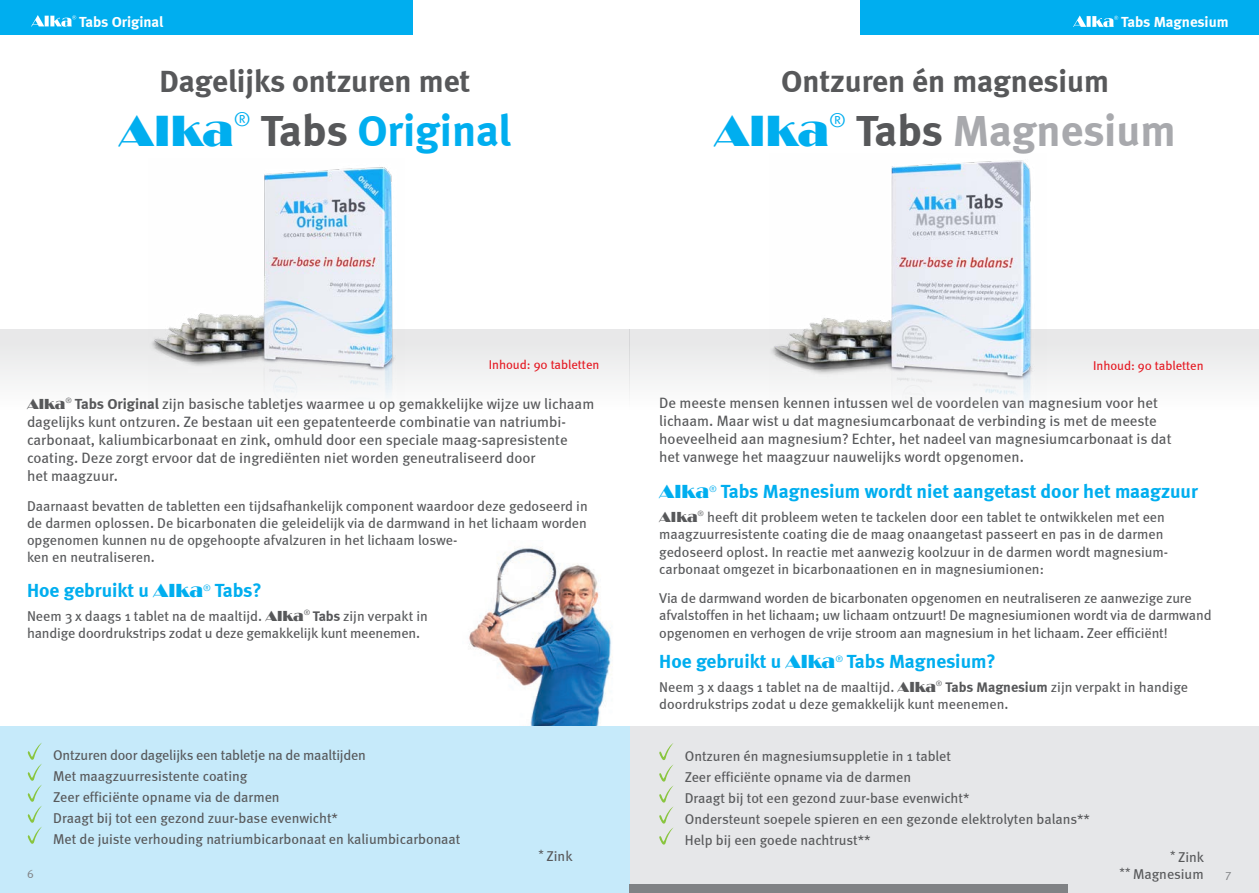
<style>
.page{position:relative;width:1259px;height:893px;background:#fff}
.page>*{position:absolute;margin:0;border:0;box-sizing:border-box;transform-origin:0 0}
.t1{font:45px "Broadway";color:#00aeef}
.t2{font:700 44.7px "Meta";color:#a8a9ad}
.t3{font:700 44.7px "Meta";letter-spacing:-.005em;color:#00aeef}
.t4{font:700 31.5px "Meta";color:#57585a}
.t5{font:700 19.5px "Meta";color:#00aeef}
.t6{font:19.5px "Meta Normal Caps";color:#00aeef}
.t7{font:15px/18px "Meta";color:#57585a}
.t8{font:700 15px "Meta";color:#fff}
.t9{font:14.25px/17.2px "Meta";letter-spacing:-.005em;color:#57585a}
.t10{font:12.75px "Meta";color:#e51a23}
.t11{font:12px "Meta Normal Caps";color:#808285}
.s1{color:#57585a}
.s2{font-family:"Broadway"}
.s3{font-weight:700}
.s4{font-family:"Broadway";font-weight:400}
.s5{font-family:"Broadway";font-size:15px}
</style>
<div class="page">
<div style="left:629px;top:726px;width:630px;height:167px;background:#e6e7e9"></div>
<div style="left:0;top:329px;width:629px;height:89px;background:linear-gradient(to bottom,#e4e5e6,#fff)"></div>
<img style="left:469px;top:547px;width:142px;height:179px">
<div style="left:0;top:0;width:413px;height:34px;background:#00aeef"></div>
<div style="left:0;top:726px;width:630px;height:167px;background:#c6eafa"></div>
<svg style="left:27px;top:743px;width:15px;height:101px"></svg>
<svg style="left:31px;top:15px;width:45px;height:12px"></svg>
<div style="left:629px;top:329px;width:630px;height:89px;background:linear-gradient(to bottom,#e4e5e6,#fff)"></div>
<div style="left:860px;top:0;width:399px;height:34px;background:#00aeef"></div>
<svg style="left:659px;top:743px;width:14px;height:102px"></svg>
<div style="left:629px;top:885px;width:439px;height:8px;background:#808285"></div>
<svg style="left:1073px;top:15px;width:45px;height:12px"></svg>
<img style="left:148px;top:167px;width:257px;height:220px">
<img style="left:770px;top:160px;width:276px;height:258px">
<p class="t8" style="left:79px;top:13px;width:86px">Tabs Original</p>
<p class="t4" style="left:159px;top:62px;width:312px">Dagelijks ontzuren met</p>
<p class="t1" style="left:119px;top:105px;width:117px">Alka</p>
<p class="t6" style="left:234px;top:108px;width:18px">®</p>
<p class="t3" style="left:261px;top:104px;width:252px"><span class="s1">Tabs</span> Original</p>
<p class="t8" style="left:1121px;top:13px;width:109px">Tabs Magnesium</p>
<p class="t4" style="left:781px;top:63px;width:329px">Ontzuren én magnesium</p>
<p class="t1" style="left:714px;top:105px;width:117px">Alka</p>
<p class="t6" style="left:829px;top:108px;width:18px">®</p>
<p class="t2" style="left:856px;top:104px;width:321px"><span class="s1">Tabs</span> Magnesium</p>
<p class="t10" style="left:489px;top:357px;width:112px">Inhoud: 90 tabletten</p>
<p class="t10" style="left:1093px;top:358px;width:112px">Inhoud: 90 tabletten</p>
<p class="t7" style="left:27px;top:395px;width:569px"><span class="s2">Alka</span><sup>®</sup> <span class="s3">Tabs Original</span> zijn basische tabletjes waarmee u op gemakkelijke wijze uw lichaam dagelijks kunt ontzuren. Ze bestaan uit een gepatenteerde combinatie van natriumbi&shy;carbonaat, kaliumbicarbonaat en zink, omhuld door een speciale maag-sapresistente coating. Deze zorgt ervoor dat de ingrediënten niet worden geneutraliseerd door</p>
<p class="t7" style="left:27px;top:467px;width:93px">het maagzuur.</p>
<p class="t9" style="left:27px;top:497px;width:562px">Daarnaast bevatten de tabletten een tijdsafhankelijk component waardoor deze gedoseerd in de darmen oplossen. De bicarbonaten die geleidelijk via de darmwand in het lichaam worden opgenomen kunnen nu de opgehoopte afvalzuren in het lichaam loswe-<br>ken en neutraliseren.</p>
<p class="t5" style="left:27px;top:579px;width:236px">Hoe gebruikt u <span class="s4">Alka</span><sup>®</sup> Tabs?</p>
<p class="t9" style="left:27px;top:607px;width:402px">Neem 3 x daags 1 tablet na de maaltijd. <span class="s5">Alka</span><sup>®</sup> <span class="s3">Tabs</span> zijn verpakt in handige doordrukstrips zodat u deze gemakkelijk kunt meenemen.</p>
<p class="t7" style="left:659px;top:394px;width:514px">De meeste mensen kennen intussen wel de voordelen van magnesium voor het lichaam. Maar wist u dat magnesiumcarbonaat de verbinding is met de meeste hoeveelheid aan magnesium? Echter, het nadeel van magnesiumcarbonaat is dat het vanwege het maagzuur nauwelijks wordt opgenomen.</p>
<p class="t5" style="left:659px;top:480px;width:540px"><span class="s4">Alka</span><sup>®</sup> Tabs Magnesium wordt niet aangetast door het maagzuur</p>
<p class="t9" style="left:659px;top:508px;width:507px"><span class="s5">Alka</span><sup>®</sup> heeft dit probleem weten te tackelen door een tablet te ontwikkelen met een</p>
<p class="t9" style="left:659px;top:525px;width:510px">maagzuurresistente coating die de maag onaangetast passeert en pas in de darmen gedoseerd oplost. In reactie met aanwezig koolzuur in de darmen wordt magnesium&shy;carbonaat omgezet in bicarbonaationen en in magnesiumionen:</p>
<p class="t9" style="left:659px;top:589px;width:554px;line-height:17.7px">Via de darmwand worden de bicarbonaten opgenomen en neutraliseren ze aanwezige zure afvalstoffen in het lichaam; uw lichaam ontzuurt! De magnesiumionen wordt via de darmwand opgenomen en verhogen de vrije stroom aan magnesium in het lichaam. Zeer efficiënt!</p>
<p class="t5" style="left:659px;top:649px;width:338px">Hoe gebruikt u <span class="s4">Alka</span><sup>®</sup> Tabs Magnesium?</p>
<p class="t9" style="left:659px;top:678px;width:530px">Neem 3 x daags 1 tablet na de maaltijd. <span class="s5">Alka</span><sup>®</sup> <span class="s3">Tabs Magnesium</span> zijn verpakt in handige</p>
<p class="t9" style="left:659px;top:695px;width:351px">doordrukstrips zodat u deze gemakkelijk kunt meenemen.</p>
<p class="t11" style="left:27px;top:866px;width:8px">6</p>
<p class="t9" style="left:53px;top:746px;width:314px">Ontzuren door dagelijks een tabletje na de maaltijden</p>
<p class="t9" style="left:53px;top:767px;width:196px">Met maagzuurresistente coating</p>
<p class="t9" style="left:53px;top:788px;width:228px">Zeer efficiënte opname via de darmen</p>
<p class="t9" style="left:53px;top:809px;width:286px">Draagt bij tot een gezond zuur-base evenwicht*</p>
<p class="t9" style="left:53px;top:830px;width:409px">Met de juiste verhouding natriumbicarbonaat en kaliumbicarbonaat</p>
<p class="t9" style="left:538px;top:847px;width:36px"><sup>*</sup> Zink</p>
<p class="t9" style="left:685px;top:747px;width:268px">Ontzuren én magnesiumsuppletie in 1 tablet</p>
<p class="t9" style="left:685px;top:768px;width:228px">Zeer efficiënte opname via de darmen</p>
<p class="t9" style="left:685px;top:789px;width:286px">Draagt bij tot een gezond zuur-base evenwicht*</p>
<p class="t9" style="left:685px;top:810px;width:407px">Ondersteunt soepele spieren en een gezonde elektrolyten balans**</p>
<p class="t9" style="left:685px;top:831px;width:187px">Help bij een goede nachtrust**</p>
<p class="t9" style="left:1170px;top:848px;width:36px"><sup>*</sup> Zink</p>
<p class="t9" style="left:1119px;top:865px;width:86px"><sup>**</sup> Magnesium</p>
<p class="t11" style="left:1225px;top:867px;width:7px">7</p>
</div>
